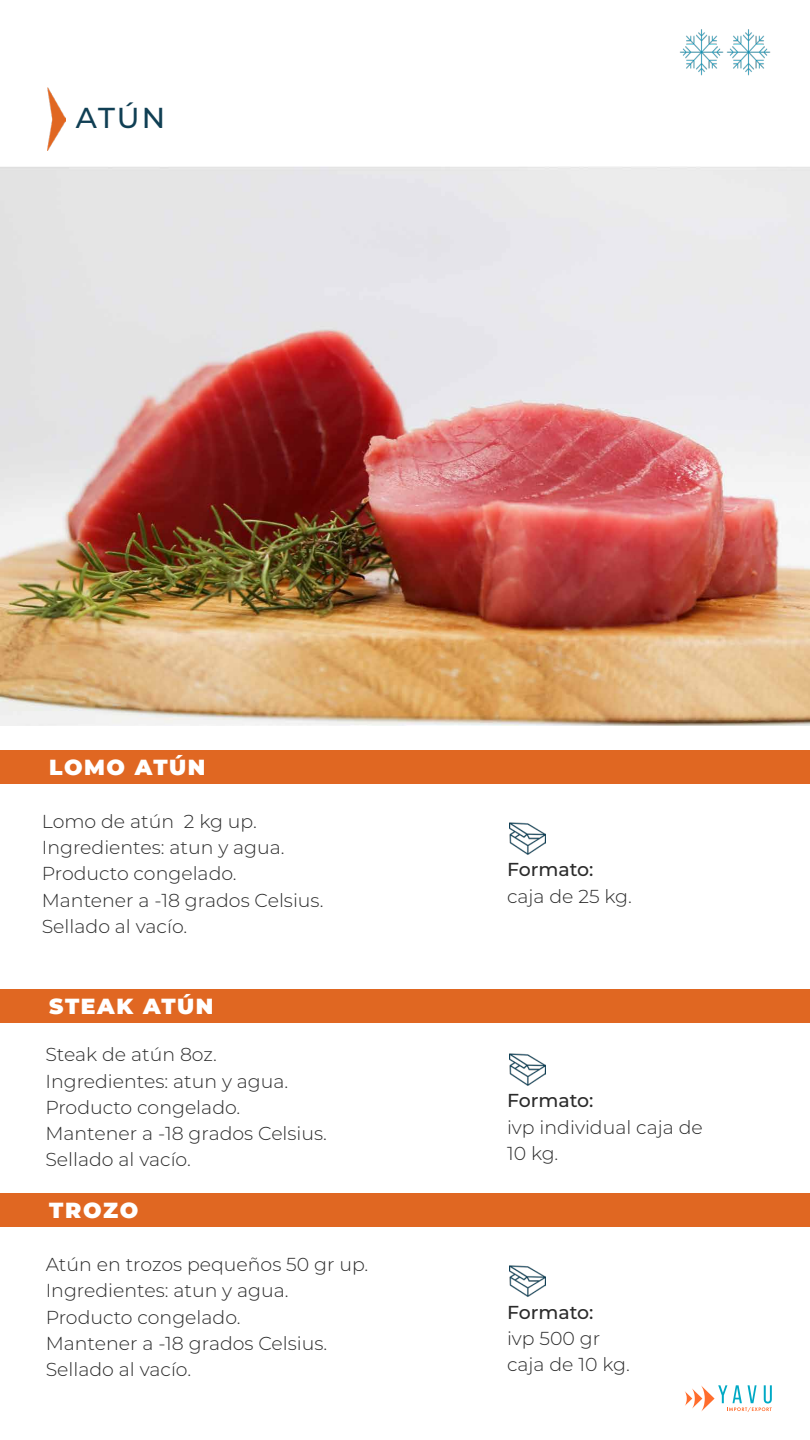
<style>
.page{position:relative;width:810px;height:1440px;background:#fff}
.page>*{position:absolute;margin:0;border:0;box-sizing:border-box;transform-origin:0 0}
.t1{font:500 28.88px "Montserrat";color:#103f54}
.t2{font:900 21.9px "Montserrat";letter-spacing:.075em;color:#fff}
.t3{font:300 18.75px/26.2px "Montserrat";color:#2b2b2b}
.t4{font:500 18.75px "Montserrat";letter-spacing:-.005em;color:#2b2b2b}
</style>
<div class="page">
<img style="left:679px;top:29px;width:92px;height:47px">
<img style="left:47px;top:87px;width:18px;height:63px">
<div style="left:0;top:750px;width:809px;height:34px;background:#e06722"></div>
<div style="left:0;top:989px;width:810px;height:34px;background:#e06722"></div>
<div style="left:0;top:1193px;width:810px;height:34px;background:#e06722"></div>
<img style="left:0;top:167px;width:810px;height:558px">
<svg style="left:685px;top:1385px;width:87px;height:27px"></svg>
<img style="left:509px;top:822px;width:37px;height:33px">
<img style="left:509px;top:1053px;width:37px;height:33px">
<img style="left:509px;top:1265px;width:37px;height:32px">
<h1 class="t1" style="left:76px;top:97px;width:91px">ATÚN</h1>
<p class="t2" style="left:49px;top:751px;width:158px">LOMO ATÚN</p>
<p class="t3" style="left:42px;top:807px;width:283px">Lomo de atún 2 kg up.<br>Ingredientes: atun y agua.<br>Producto congelado.<br>Mantener a -18 grados Celsius.<br>Sellado al vacío.</p>
<p class="t2" style="left:49px;top:990px;width:166px">STEAK ATÚN</p>
<p class="t3" style="left:45px;top:1041px;width:283px">Steak de atún 8oz.<br>Ingredientes: atun y agua.<br>Producto congelado.<br>Mantener a -18 grados Celsius.<br>Sellado al vacío.</p>
<p class="t2" style="left:49px;top:1194px;width:90px">TROZO</p>
<p class="t3" style="left:46px;top:1251px;width:324px">Atún en trozos pequeños 50 gr up.<br>Ingredientes: atun y agua.<br>Producto congelado.<br>Mantener a -18 grados Celsius.<br>Sellado al vacío.</p>
<p class="t4" style="left:507px;top:857px;width:88px">Formato:</p>
<p class="t3" style="left:507px;top:882px;width:126px">caja de 25 kg.</p>
<p class="t4" style="left:507px;top:1088px;width:88px">Formato:</p>
<p class="t3" style="left:507px;top:1113px;width:197px">ivp individual caja de<br>10 kg.</p>
<p class="t4" style="left:507px;top:1299px;width:88px">Formato:</p>
<p class="t3" style="left:507px;top:1325px;width:124px">ivp 500 gr caja de 10 kg.</p>
</div>
